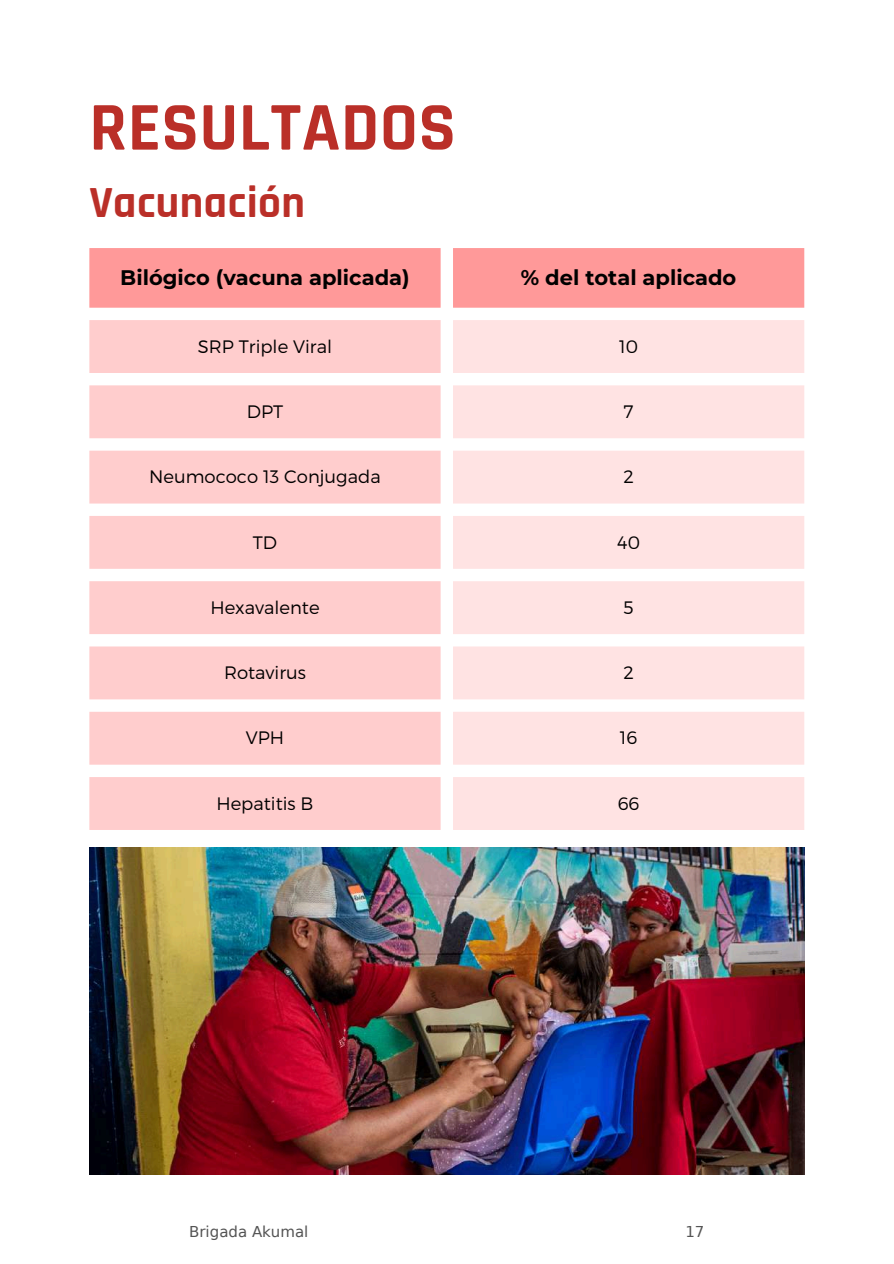
<style>
.page{position:relative;width:894px;height:1264px;background:#fff}
.page>*{position:absolute;margin:0;border:0;box-sizing:border-box;transform-origin:0 0}
.t1{font:700 69px "Rajdhani";letter-spacing:.01em;color:#ba2f28}
.t2{font:700 45px "Rajdhani";letter-spacing:.01em;color:#ba2f28}
.t3{font:700 21px "Montserrat";color:#000}
.t4{font:300 18px "Montserrat";color:#000}
.t5{font:15px "DejaVu Sans";color:#545454}
</style>
<div class="page">
<div style="left:89px;top:248px;width:715px;height:60px;background:#f99"></div>
<svg style="left:89px;top:320px;width:351px;height:510px;fill:#ffcdcd"></svg>
<svg style="left:453px;top:320px;width:351px;height:510px;fill:#ffe3e3"></svg>
<img style="left:89px;top:847px;width:715px;height:327px">
<h1 class="t1" style="left:89px;top:85px;width:368px">RESULTADOS</h1>
<h2 class="t2" style="left:89px;top:175px;width:217px">Vacunación</h2>
<p class="t3" style="left:120px;top:265px;width:291px">Bilógico (vacuna aplicada)</p>
<p class="t3" style="left:520px;top:265px;width:217px">% del total aplicado</p>
<p class="t4" style="left:198px;top:334px;width:136px">SRP Triple Viral</p>
<p class="t4" style="left:619px;top:334px;width:20px">10</p>
<p class="t4" style="left:247px;top:400px;width:38px">DPT</p>
<p class="t4" style="left:623px;top:400px;width:11px">7</p>
<p class="t4" style="left:149px;top:465px;width:233px">Neumococo 13 Conjugada</p>
<p class="t4" style="left:623px;top:465px;width:12px">2</p>
<p class="t4" style="left:253px;top:530px;width:26px">TD</p>
<p class="t4" style="left:617px;top:530px;width:24px">40</p>
<p class="t4" style="left:210px;top:595px;width:111px">Hexavalente</p>
<p class="t4" style="left:623px;top:595px;width:12px">5</p>
<p class="t4" style="left:224px;top:661px;width:83px">Rotavirus</p>
<p class="t4" style="left:623px;top:661px;width:12px">2</p>
<p class="t4" style="left:246px;top:726px;width:40px">VPH</p>
<p class="t4" style="left:619px;top:726px;width:19px">16</p>
<p class="t4" style="left:216px;top:791px;width:99px">Hepatitis B</p>
<p class="t4" style="left:617px;top:791px;width:23px">66</p>
<p class="t5" style="left:189px;top:1223px;width:121px">Brigada Akumal</p>
<p class="t5" style="left:685px;top:1223px;width:21px">17</p>
</div>
